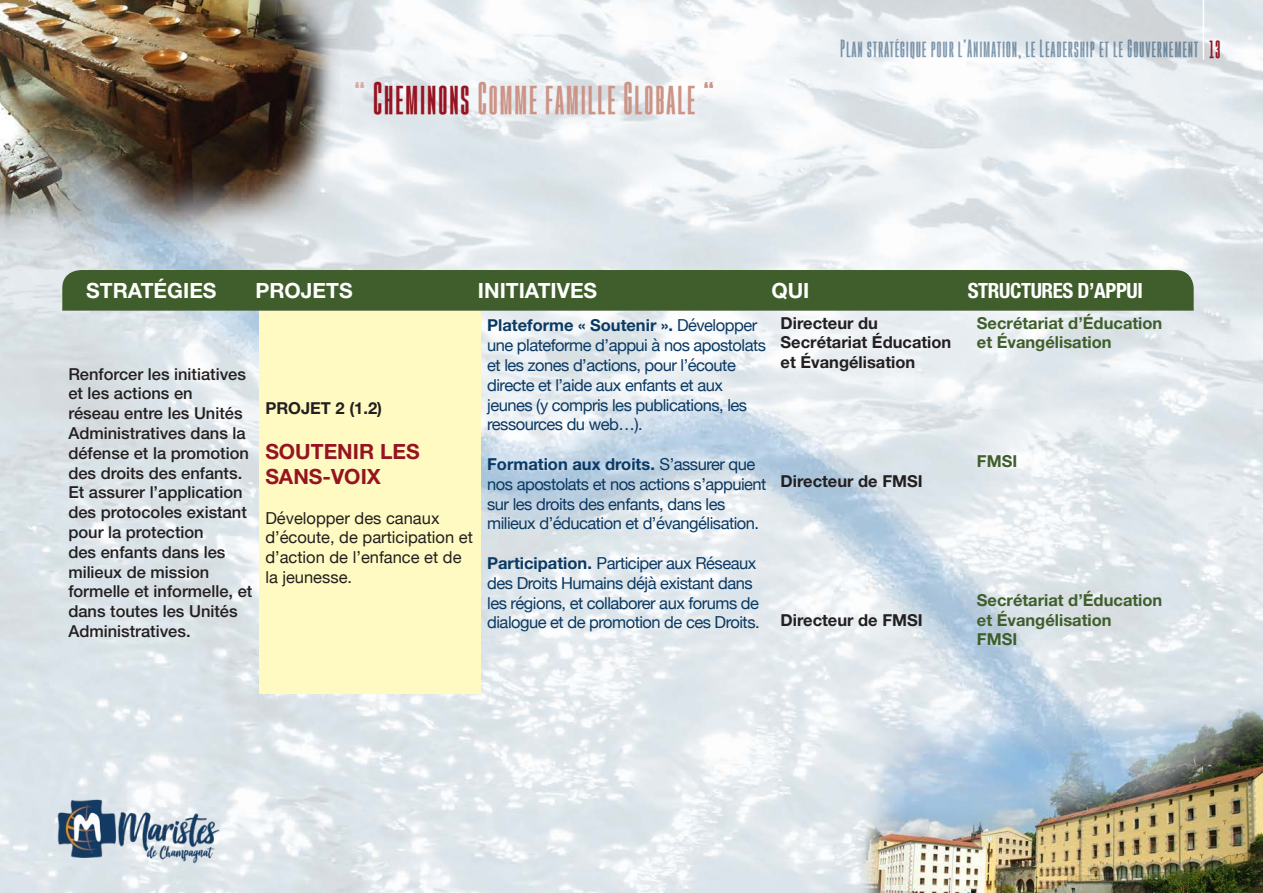
<style>
.page{position:relative;width:1263px;height:893px;background:#fff}
.page>*{position:absolute;margin:0;border:0;box-sizing:border-box;transform-origin:0 0}
.t1{font:700 33px "Gobold High";letter-spacing:.04em;color:#cc9486}
.t2{font:700 21px "Helvetica Neue";color:#fff}
.t3{font:700 21px/25.2px "Helvetica Neue";color:#961421}
.t4{font:700 condensed 21px "Helvetica Neue";letter-spacing:-.02em;color:#fff}
.t5{font:700 18px "Gobold High";letter-spacing:.04em;color:#0a3963}
.t6{font:16.5px/19.8px "Helvetica Neue";letter-spacing:-.03em;color:#0a3963}
.t7{font:500 16.5px/19.8px "Helvetica Neue";color:#231f20}
.t8{font:700 16.5px/19.8px "Helvetica Neue";color:#231f20}
.t9{font:700 16.5px "Helvetica Neue";color:#3f5e2b}
.t10{font:16.5px/19.8px "Helvetica Neue";color:#231f20}
.s1{color:#d9ab9e}
.s2{color:#961421}
.s3{font-weight:700}
</style>
<div class="page">
<img style="left:0;top:0;width:1263px;height:893px">
<img style="left:54px;top:791px;width:166px;height:73px">
<hr style="left:1203px;top:0;width:1px;height:60px;background:#fff">
<div style="left:259px;top:310px;width:222px;height:384px;background:#fffac1"></div>
<svg style="left:62px;top:270px;width:1132px;height:41px;background:#607852"></svg>
<div style="left:80px;top:270px;width:1091px;height:40px;background:#3f5e2b"></div>
<p class="t1" style="left:354px;top:78px;width:362px"><span class="s1">“</span> <span class="s2">Cheminons</span> Comme famille Globale “</p>
<p class="t5" style="left:840px;top:37px;width:382px">Plan stratégique pour l’Animation, le Leadership et le Gouvernement <span class="s2">13</span></p>
<p class="t2" style="left:86px;top:278px;width:132px">STRATÉGIES</p>
<p class="t2" style="left:255px;top:278px;width:99px">PROJETS</p>
<p class="t2" style="left:478px;top:278px;width:121px">INITIATIVES</p>
<p class="t2" style="left:771px;top:278px;width:40px">QUI</p>
<p class="t4" style="left:968px;top:278px;width:177px">STRUCTURES D’APPUI</p>
<p class="t7" style="left:68px;top:364px;width:186px">Renforcer les initiatives et les actions en<br>réseau entre les Unités<br>Administratives dans la défense et la promotion des droits des enfants.<br>Et assurer l’application des protocoles existant pour la protection<br>des enfants dans les milieux de mission formelle et informelle, et dans toutes les Unités<br>Administratives.</p>
<p class="t8" style="left:265px;top:398px;width:118px">PROJET 2 (1.2)</p>
<p class="t3" style="left:265px;top:438px;width:156px">SOUTENIR LES<br>SANS-VOIX</p>
<p class="t10" style="left:265px;top:509px;width:209px">Développer des canaux d’écoute, de participation et d’action de l’enfance et de la jeunesse.</p>
<p class="t6" style="left:487px;top:317px;width:280px"><span class="s3">Plateforme « Soutenir ».</span> Développer une plateforme d’appui à nos apostolats et les zones d’actions, pour l’écoute directe et l’aide aux enfants et aux jeunes (y compris les publications, les ressources du web…).</p>
<p class="t6" style="left:487px;top:455px;width:281px"><span class="s3">Formation aux droits.</span> S’assurer que nos apostolats et nos actions s’appuient sur les droits des enfants, dans les milieux d’éducation et d’évangélisation.</p>
<p class="t6" style="left:487px;top:554px;width:274px"><span class="s3">Participation.</span> Participer aux Réseaux des Droits Humains déjà existant dans les régions, et collaborer aux forums de dialogue et de promotion de ces Droits.</p>
<p class="t8" style="left:781px;top:312px;width:172px">Directeur du<br>Secrétariat Éducation et Évangélisation</p>
<p class="t8" style="left:781px;top:471px;width:144px">Directeur de FMSI</p>
<p class="t8" style="left:781px;top:609px;width:144px">Directeur de FMSI</p>
<p class="t9" style="left:977px;top:313px;width:187px">Secrétariat d’Éducation</p>
<p class="t9" style="left:977px;top:332px;width:136px">et Évangélisation</p>
<p class="t9" style="left:977px;top:451px;width:42px">FMSI</p>
<p class="t9" style="left:977px;top:590px;width:187px">Secrétariat d’Éducation</p>
<p class="t9" style="left:977px;top:610px;width:136px">et Évangélisation</p>
<p class="t9" style="left:977px;top:629px;width:42px">FMSI</p>
</div>
